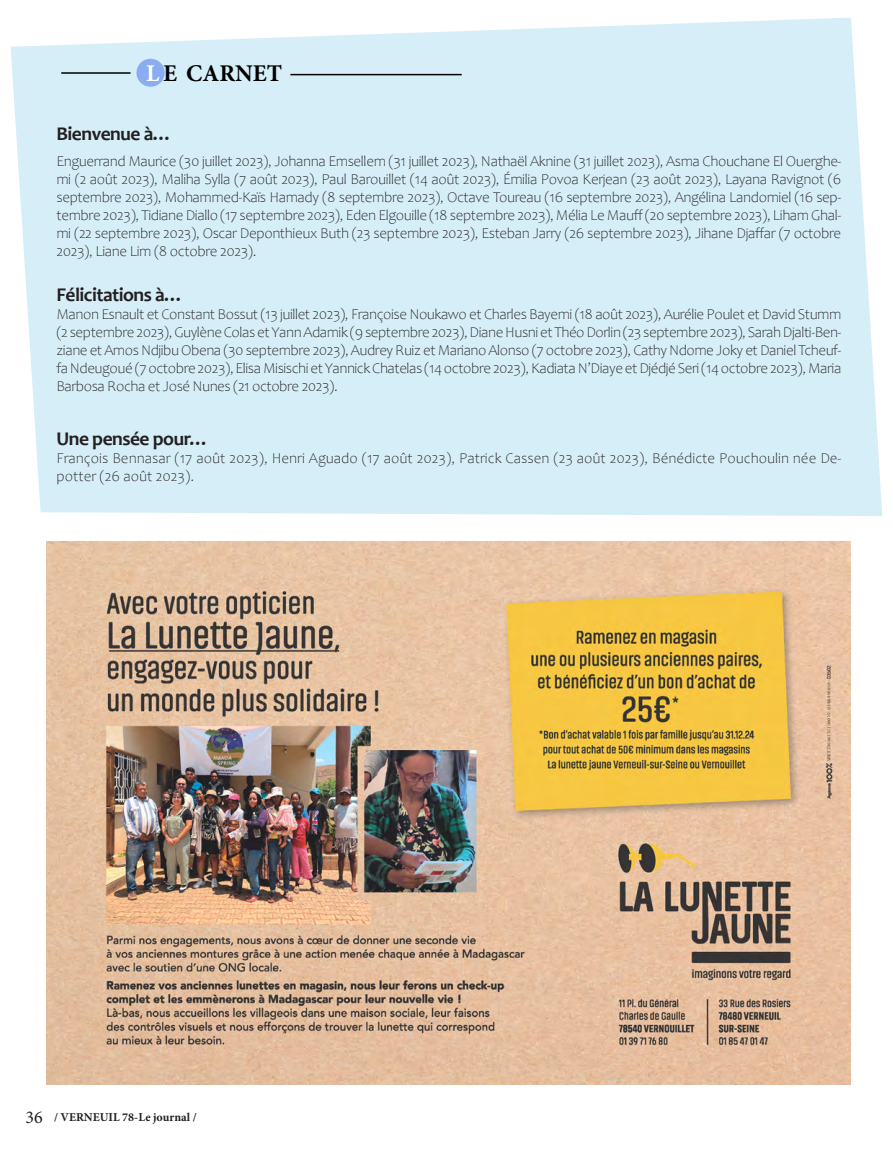
<style>
.page{position:relative;width:893px;height:1157px;background:#fff}
.page>*{position:absolute;margin:0;border:0;box-sizing:border-box;transform-origin:0 0}
.t1{font:700 24px "Minion Pro";color:#000001}
.Texte{font:700 19.5px "Candara";letter-spacing:-.025em;color:#231f20}
.t2{font:18px "Minion Pro";color:#231f20}
.Texte-2{font:300 15px/18px "Candara";color:#231f20;text-align:justify}
.t3{font:700 12px "Minion Pro";color:#231f20}
.s1{color:#fff}
</style>
<div class="page">
<div style="left:11px;top:18px;width:871px;height:498px;background:#d6eef8"></div>
<img style="left:47px;top:542px;width:804px;height:542px">
<hr style="left:61px;top:72px;width:70px;height:2px;background:#000">
<hr style="left:290px;top:74px;width:172px;height:1px;background:#000">
<div style="left:136px;top:59px;width:29px;height:28px;background:#8bacf1;border-radius:50%"></div>
<p class="t1" style="left:146px;top:56px;width:138px"><span class="s1">L</span> E CARNET</p>
<p class="Texte" style="left:56px;top:122px;width:117px">Bienvenue à…</p>
<p class="Texte-2" style="left:56px;top:152px;width:786px">Enguerrand Maurice (30 juillet 2023), Johanna Emsellem (31 juillet 2023), Nathaël Aknine (31 juillet 2023), Asma Chouchane El Ouerghe&shy;mi (2 août 2023), Maliha Sylla (7 août 2023), Paul Barouillet (14 août 2023), Émilia Povoa Kerjean (23 août 2023), Layana Ravignot (6 septembre 2023), Mohammed-Kaïs Hamady (8 septembre 2023), Octave Toureau (16 septembre 2023), Angélina Landomiel (16 sep&shy;tembre 2023), Tidiane Diallo (17 septembre 2023), Eden Elgouille (18 septembre 2023), Mélia Le Mauff (20 septembre 2023), Liham Ghal&shy;mi (22 septembre 2023), Oscar Deponthieux Buth (23 septembre 2023), Esteban Jarry (26 septembre 2023), Jihane Djaffar (7 octobre 2023), Liane Lim (8 octobre 2023).</p>
<p class="Texte" style="left:56px;top:282px;width:129px">Félicitations à…</p>
<p class="Texte-2" style="left:56px;top:305px;width:786px">Manon Esnault et Constant Bossut (13 juillet 2023), Françoise Noukawo et Charles Bayemi (18 août 2023), Aurélie Poulet et David Stumm (2 septembre 2023), Guylène Colas et Yann Adamik (9 septembre 2023), Diane Husni et Théo Dorlin (23 septembre 2023), Sarah Djalti-Ben&shy;ziane et Amos Ndjibu Obena (30 septembre 2023), Audrey Ruiz et Mariano Alonso (7 octobre 2023), Cathy Ndome Joky et Daniel Tcheuf&shy;fa Ndeugoué (7 octobre 2023), Elisa Misischi et Yannick Chatelas (14 octobre 2023), Kadiata N’Diaye et Djédjé Seri (14 octobre 2023), Maria Barbosa Rocha et José Nunes (21 octobre 2023).</p>
<p class="Texte" style="left:56px;top:426px;width:154px">Une pensée pour…</p>
<p class="Texte-2" style="left:56px;top:449px;width:786px">François Bennasar (17 août 2023), Henri Aguado (17 août 2023), Patrick Cassen (23 août 2023), Bénédicte Pouchoulin née De&shy;potter (26 août 2023).</p>
<p class="t2" style="left:26px;top:1105px;width:19px">36</p>
<p class="t3" style="left:54px;top:1108px;width:144px">/ VERNEUIL 78-Le journal /</p>
</div>
